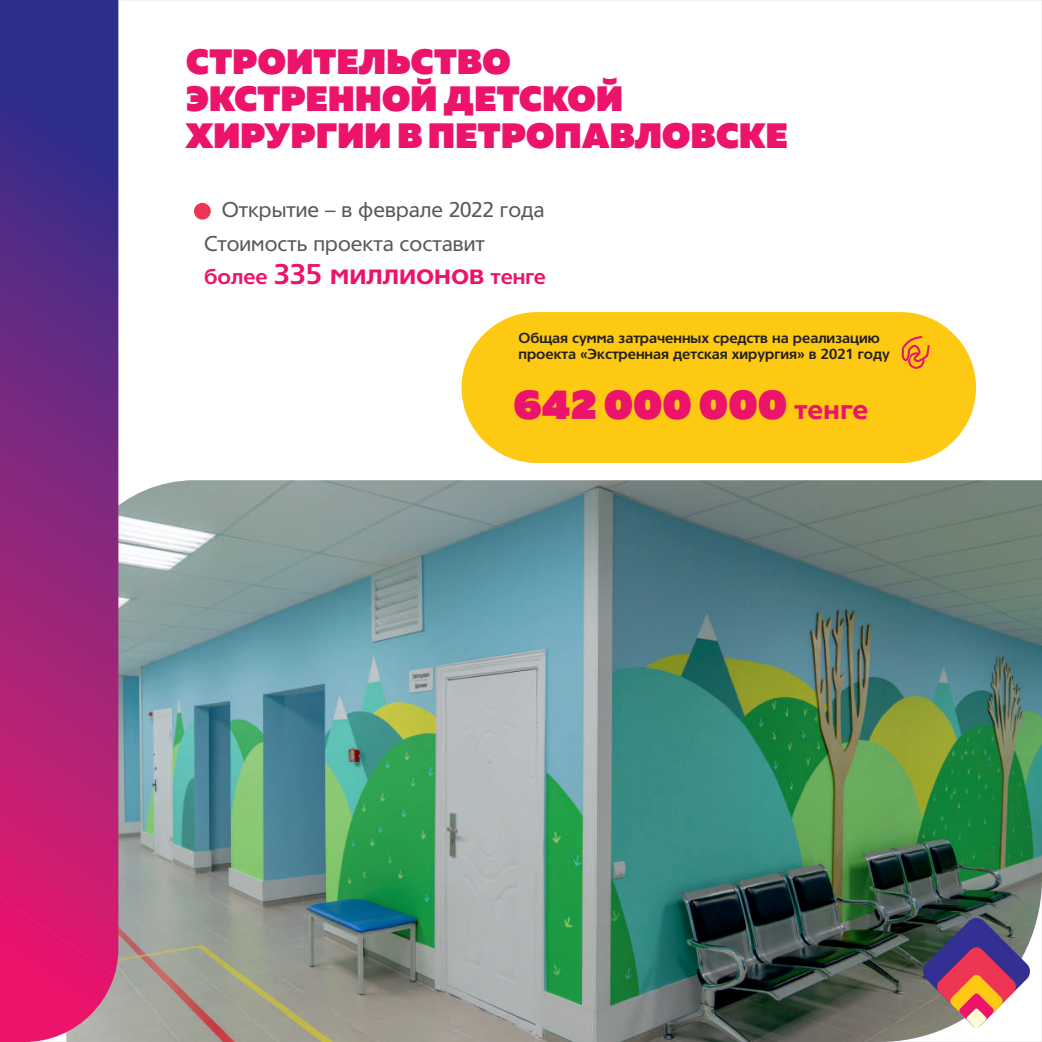
<style>
.page{position:relative;width:1042px;height:1042px;background:#fff}
.page>*{position:absolute;margin:0;border:0;box-sizing:border-box;transform-origin:0 0}
.t1{font:800 41.82px "Muller";color:#ec136b}
.t2{font:800 35.18px/37.1px "Muller";letter-spacing:.01em;color:#ec136b}
.t3{font:700 28px "Tornado Cyr";color:#ec136b}
.t4{font:21px/33.6px "Tornado Cyr";color:#57585a}
.t5{font:700 14.35px/16.1px "Tornado Cyr";color:#231f20}
.s1{font-size:21px}
.s2{font-weight:700;font-size:28.7px}
</style>
<div class="page">
<div style="left:0;top:0;width:1042px;height:1042px;background:#fff;border:1px solid #e6e7e9"></div>
<img style="left:118px;top:480px;width:924px;height:562px">
<svg style="left:0;top:0;width:118px;height:1042px"></svg>
<div style="left:194px;top:203px;width:17px;height:17px;background:#ee3654;border-radius:50%"></div>
<svg style="left:922px;top:917px;width:109px;height:111px"></svg>
<div style="left:461px;top:312px;width:515px;height:151px;background:#fec913;border-radius:75px"></div>
<svg style="left:901px;top:336px;width:29px;height:33px"></svg>
<h2 class="t2" style="left:186px;top:46px;width:603px">СТРОИТЕЛЬСТВО<br>ЭКСТРЕННОЙ ДЕТСКОЙ<br>ХИРУРГИИ В ПЕТРОПАВЛОВСКЕ</h2>
<h3 class="t4" style="left:204px;top:195px;width:342px;text-indent:18px">Открытие – в феврале 2022 года<br>Стоимость проекта составит</h3>
<h3 class="t3" style="left:204px;top:264px;width:343px"><span class="s1">более</span> 335 миллионов <span class="s1">тенге</span></h3>
<p class="t5" style="left:518px;top:331px;width:373px">Общая сумма затраченных средств на реализацию проекта «Экстренная детская хирургия» в 2021 году</p>
<h1 class="t1" style="left:513px;top:387px;width:356px">642 000 000 <span class="s2">тенге</span></h1>
</div>
